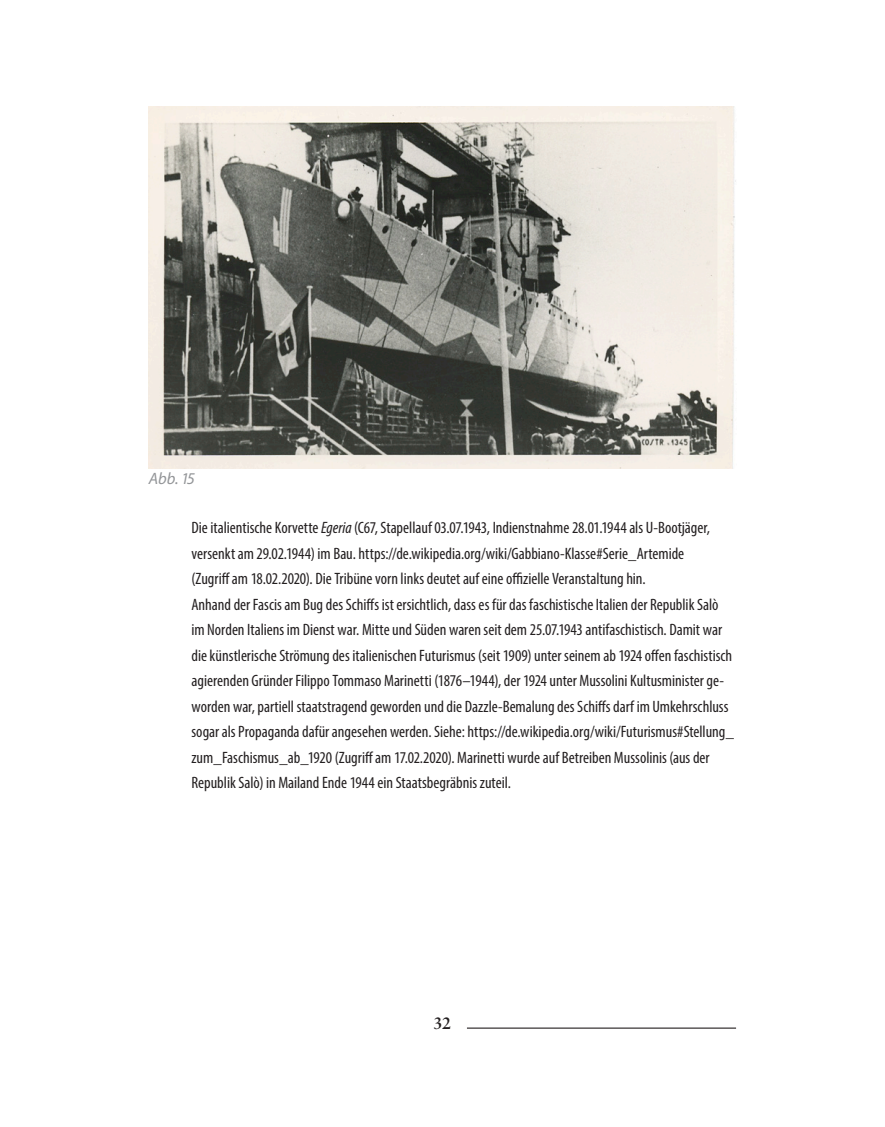
<style>
.page{position:relative;width:885px;height:1127px;background:#fff}
.page>*{position:absolute;margin:0;border:0;box-sizing:border-box;transform-origin:0 0}
.t1{font:condensed 16.5px/25.5px "Myriad Pro";color:#231f20}
.t2{font:italic 16.5px "Myriad Pro";color:#939598}
.t3{font:700 16.5px "Sabon";color:#231f20}
.s1{font-style:italic}
</style>
<div class="page">
<hr style="left:467px;top:1027px;width:269px;height:1px;background:#231f20">
<img style="left:149px;top:106px;width:587px;height:362px">
<p class="t2" style="left:149px;top:468px;width:47px">Abb. 15</p>
<p class="t1" style="left:191px;top:515px;width:544px">Die italientische Korvette <span class="s1">Egeria</span> (C67, Stapellauf 03.07.1943, Indienstnahme 28.01.1944 als U-Bootjäger, versenkt am 29.02.1944) im Bau. https://de.wikipedia.org/wiki/Gabbiano-Klasse#Serie_Artemide<br>(Zugriff am 18.02.2020). Die Tribüne vorn links deutet auf eine offizielle Veranstaltung hin.<br>Anhand der Fascis am Bug des Schiffs ist ersichtlich, dass es für das faschistische Italien der Republik Salò im Norden Italiens im Dienst war. Mitte und Süden waren seit dem 25.07.1943 antifaschistisch. Damit war die künstlerische Strömung des italienischen Futurismus (seit 1909) unter seinem ab 1924 offen faschistisch agierenden Gründer Filippo Tommaso Marinetti (1876–1944), der 1924 unter Mussolini Kultusminister ge&shy;worden war, partiell staatstragend geworden und die Dazzle-Bemalung des Schiffs darf im Umkehrschluss sogar als Propaganda dafür angesehen werden. Siehe: https://de.wikipedia.org/wiki/Futurismus#Stellung_ zum_Faschismus_ab_1920 (Zugriff am 17.02.2020). Marinetti wurde auf Betreiben Mussolinis (aus der Republik Salò) in Mailand Ende 1944 ein Staatsbegräbnis zuteil.</p>
<p class="t3" style="left:433px;top:1013px;width:19px">32</p>
</div>
